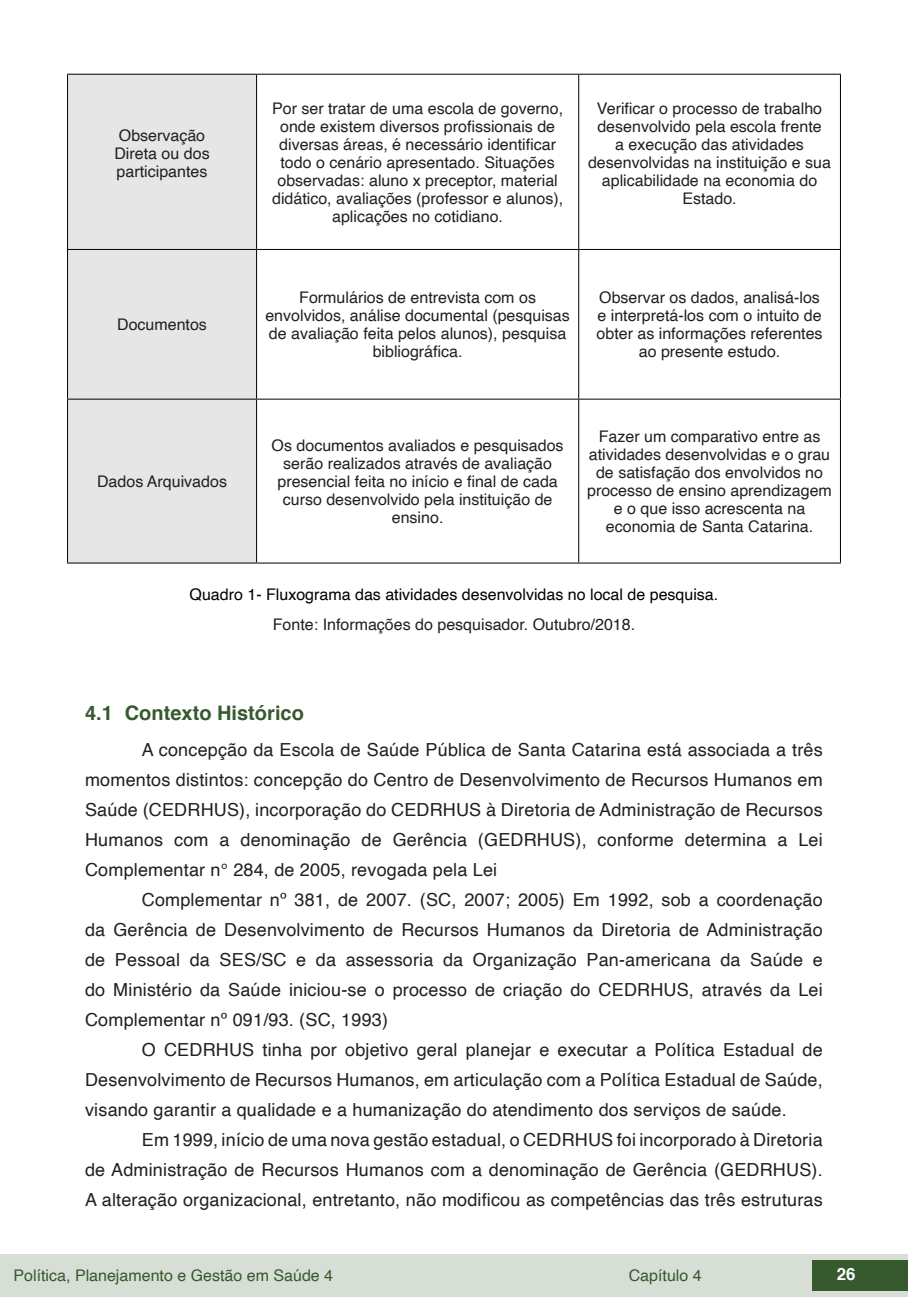
<style>
.page{position:relative;width:908px;height:1304px;background:#fff}
.page>*{position:absolute;margin:0;border:0;box-sizing:border-box;transform-origin:0 0}
.t1{font:700 20px "Helvetica";color:#36592e}
.txt{font:18px/30px "Helvetica";letter-spacing:.01em;color:#231f20;text-align:justify}
.t2{font:700 16.8px "Helvetica";color:#fff}
.tab_txt_centro{font:16px/18px "Helvetica";color:#231f20;text-align:center}
.info_tab_graf_imag{font:16px "Helvetica";color:#000}
.t3{font:16px "Helvetica";color:#36592e}
.fonte_tab_gra_imag{font:16px "Helvetica";color:#231f20}
</style>
<div class="page">
<div style="left:0;top:1254px;width:906px;height:43px;background:#d7ded5"></div>
<div style="left:812px;top:1261px;width:95px;height:30px;background:#36592e"></div>
<div style="left:68px;top:75px;width:188px;height:488px;background:#e6e6e6"></div>
<hr style="left:67px;top:74px;width:189px;height:1px;background:#000">
<hr style="left:256px;top:74px;width:322px;height:1px;background:#000">
<hr style="left:578px;top:74px;width:262px;height:1px;background:#000">
<hr style="left:67px;top:249px;width:189px;height:1px;background:#000">
<hr style="left:256px;top:249px;width:322px;height:1px;background:#000">
<hr style="left:578px;top:249px;width:262px;height:1px;background:#000">
<hr style="left:67px;top:399px;width:189px;height:1px;background:#000">
<hr style="left:256px;top:399px;width:322px;height:1px;background:#000">
<hr style="left:578px;top:399px;width:262px;height:1px;background:#000">
<hr style="left:67px;top:563px;width:189px;height:1px;background:#000">
<hr style="left:256px;top:563px;width:322px;height:1px;background:#000">
<hr style="left:578px;top:563px;width:262px;height:1px;background:#000">
<hr style="left:67px;top:75px;width:1px;height:174px;background:#000">
<hr style="left:67px;top:250px;width:1px;height:149px;background:#000">
<hr style="left:67px;top:400px;width:1px;height:163px;background:#000">
<hr style="left:256px;top:75px;width:1px;height:174px;background:#000">
<hr style="left:578px;top:75px;width:1px;height:174px;background:#000">
<hr style="left:839px;top:75px;width:1px;height:174px;background:#000">
<hr style="left:256px;top:250px;width:1px;height:149px;background:#000">
<hr style="left:578px;top:250px;width:1px;height:149px;background:#000">
<hr style="left:839px;top:250px;width:1px;height:149px;background:#000">
<hr style="left:256px;top:400px;width:1px;height:163px;background:#000">
<hr style="left:578px;top:400px;width:1px;height:163px;background:#000">
<hr style="left:839px;top:400px;width:1px;height:163px;background:#000">
<p class="tab_txt_centro" style="left:119px;top:127px;width:88px">Observação</p>
<p class="tab_txt_centro" style="left:114px;top:145px;width:97px;text-align:left">Direta ou dos participantes</p>
<p class="tab_txt_centro" style="left:117px;top:316px;width:91px">Documentos</p>
<p class="tab_txt_centro" style="left:97px;top:473px;width:131px">Dados Arquivados</p>
<p class="tab_txt_centro" style="left:272px;top:100px;width:292px">Por ser tratar de uma escola de governo, onde existem diversos profissionais de diversas áreas, é necessário identificar todo o cenário apresentado. Situações observadas: aluno x preceptor, material didático, avaliações (professor e alunos), aplicações no cotidiano.</p>
<p class="tab_txt_centro" style="left:587px;top:100px;width:244px">Verificar o processo de trabalho desenvolvido pela escola frente<br>a execução das atividades desenvolvidas na instituição e sua aplicabilidade na economia do</p>
<p class="tab_txt_centro" style="left:682px;top:190px;width:56px">Estado.</p>
<p class="tab_txt_centro" style="left:265px;top:289px;width:306px">Formulários de entrevista com os envolvidos, análise documental (pesquisas de avaliação feita pelos alunos), pesquisa bibliográfica.</p>
<p class="tab_txt_centro" style="left:596px;top:289px;width:227px">Observar os dados, analisá-los e interpretá-los com o intuito de obter as informações referentes ao presente estudo.</p>
<p class="tab_txt_centro" style="left:271px;top:437px;width:293px">Os documentos avaliados e pesquisados serão realizados através de avaliação presencial feita no início e final de cada curso desenvolvido pela instituição de ensino.</p>
<p class="tab_txt_centro" style="left:587px;top:428px;width:246px">Fazer um comparativo entre as atividades desenvolvidas e o grau de satisfação dos envolvidos no processo de ensino aprendizagem e o que isso acrescenta na economia de Santa Catarina.</p>
<p class="info_tab_graf_imag" style="left:189px;top:582px;width:530px">Quadro 1- Fluxograma das atividades desenvolvidas no local de pesquisa.</p>
<p class="fonte_tab_gra_imag" style="left:273px;top:612px;width:364px">Fonte: Informações do pesquisador. Outubro/2018.</p>
<p class="t1" style="left:85px;top:697px;width:220px">4.1 Contexto Histórico</p>
<p class="txt" style="left:85px;top:735px;width:738px;text-indent:57px">A concepção da Escola de Saúde Pública de Santa Catarina está associada a três momentos distintos: concepção do Centro de Desenvolvimento de Recursos Humanos em Saúde (CEDRHUS), incorporação do CEDRHUS à Diretoria de Administração de Recursos Humanos com a denominação de Gerência (GEDRHUS), conforme determina a Lei Complementar n° 284, de 2005, revogada pela Lei</p>
<p class="txt" style="left:85px;top:885px;width:738px;text-indent:57px">Complementar nº 381, de 2007. (SC, 2007; 2005) Em 1992, sob a coordenação da Gerência de Desenvolvimento de Recursos Humanos da Diretoria de Administração de Pessoal da SES/SC e da assessoria da Organização Pan-americana da Saúde e do Ministério da Saúde iniciou-se o processo de criação do CEDRHUS, através da Lei Complementar nº 091/93. (SC, 1993)</p>
<p class="txt" style="left:85px;top:1035px;width:738px;text-indent:57px">O CEDRHUS tinha por objetivo geral planejar e executar a Política Estadual de Desenvolvimento de Recursos Humanos, em articulação com a Política Estadual de Saúde, visando garantir a qualidade e a humanização do atendimento dos serviços de saúde.</p>
<p class="txt" style="left:85px;top:1125px;width:738px;text-indent:57px">Em 1999, início de uma nova gestão estadual, o CEDRHUS foi incorporado à Diretoria de Administração de Recursos Humanos com a denominação de Gerência (GEDRHUS).<br>A alteração organizacional, entretanto, não modificou as competências das três estruturas</p>
<p class="t3" style="left:14px;top:1263px;width:321px">Política, Planejamento e Gestão em Saúde 4</p>
<p class="t3" style="left:628px;top:1263px;width:74px">Capítulo 4</p>
<p class="t2" style="left:836px;top:1261px;width:20px">26</p>
</div>
